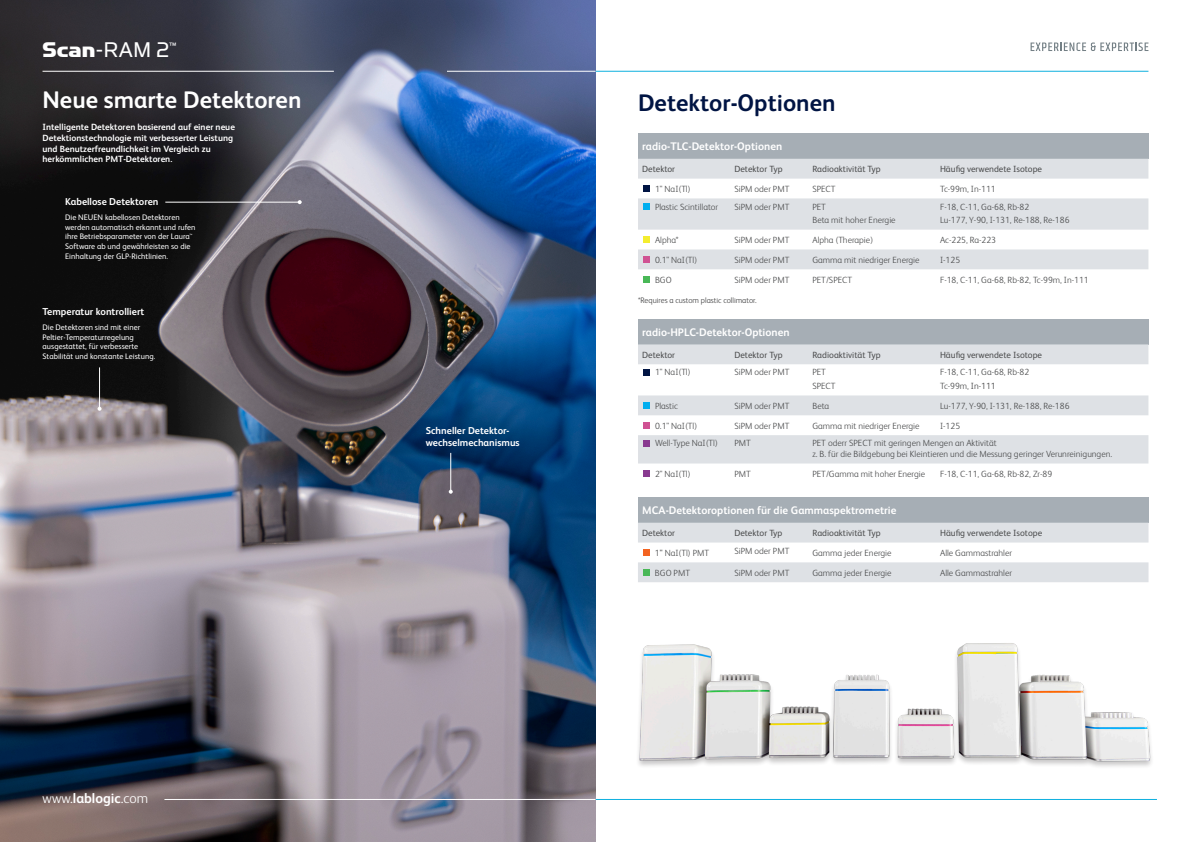
<style>
.page{position:relative;width:1191px;height:842px;background:#fff}
.page>*{position:absolute;margin:0;border:0;box-sizing:border-box;transform-origin:0 0}
.t1{font:700 24px "FS Albert Pro";color:#fff}
.t2{font:700 24px "FS Albert Pro";color:#001443}
.t3{font:24px "Simian Display Orangutan";color:#fff}
.t4{font:300 14px "FS Albert Pro";letter-spacing:.005em;color:#fff}
.t5{font:700 11px "FS Albert Pro";color:#fff}
.t6{font:10.5px "Simian Display Orangutan";color:#fff}
.t7{font:700 10px/12px "FS Albert Pro";color:#fff}
.t8{font:300 9px/10.8px "FS Albert Pro";color:#4b4c4d}
.t9{font:9px "FS Albert Pro";color:#4b4c4d}
.t10{font:700 9px/10.8px "FS Albert Pro";color:#fff}
.t11{font:8px/9.6px "FS Albert Pro";color:#fff}
.t12{font:300 8px "FS Albert Pro";color:#3e3e3f}
.s1{font-family:"Simian Display Chimpanzee"}
.s2{font-weight:700}
.s3{color:#3e3e3f}
.s4{font-weight:400}
</style>
<div class="page">
<img style="left:0;top:0;width:595px;height:842px">
<hr style="left:595px;top:71px;width:553px;height:1px;background:#0eb0df">
<hr style="left:595px;top:799px;width:562px;height:1px;background:#0eb0df">
<svg style="left:1030px;top:43px;width:118px;height:8px"></svg>
<hr style="left:165px;top:202px;width:135px;height:1px;background:#fff">
<svg style="left:298px;top:200px;width:4px;height:4px"></svg>
<div style="left:638px;top:133px;width:510px;height:26px;background:#a6aeb5"></div>
<svg style="left:638px;top:159px;width:510px;height:110px;fill:#dee1e5"></svg>
<div style="left:638px;top:497px;width:510px;height:26px;background:#a6aeb5"></div>
<img style="left:638px;top:643px;width:514px;height:124px">
<svg style="left:643px;top:186px;width:6px;height:6px"></svg>
<svg style="left:643px;top:237px;width:6px;height:6px"></svg>
<div style="left:643px;top:203px;width:6px;height:7px;background:#00aeef"></div>
<svg style="left:643px;top:257px;width:6px;height:6px"></svg>
<div style="left:643px;top:276px;width:6px;height:7px;background:#49b857"></div>
<div style="left:638px;top:319px;width:510px;height:25px;background:#a6aeb5"></div>
<svg style="left:638px;top:344px;width:510px;height:119px;fill:#dee1e5"></svg>
<svg style="left:643px;top:440px;width:6px;height:6px"></svg>
<div style="left:643px;top:470px;width:6px;height:7px;background:#893a90"></div>
<svg style="left:643px;top:370px;width:6px;height:6px"></svg>
<svg style="left:643px;top:403px;width:6px;height:6px"></svg>
<div style="left:643px;top:422px;width:6px;height:7px;background:#d05293"></div>
<hr style="left:43px;top:71px;width:291px;height:1px;background:#fff">
<hr style="left:164px;top:799px;width:431px;height:1px;background:#fff">
<hr style="left:447px;top:71px;width:148px;height:1px;background:#fff">
<svg style="left:638px;top:523px;width:510px;height:59px"></svg>
<hr style="left:99px;top:367px;width:1px;height:42px;background:#fff">
<svg style="left:98px;top:407px;width:4px;height:4px"></svg>
<hr style="left:450px;top:453px;width:1px;height:39px;background:#fff">
<svg style="left:449px;top:490px;width:4px;height:4px"></svg>
<p class="t3" style="left:43px;top:37px;width:128px"><span class="s1">Scan</span>-RAM 2</p>
<p class="t6" style="left:169px;top:40px;width:9px">™</p>
<p class="t1" style="left:43px;top:83px;width:260px">Neue smarte Detektoren</p>
<p class="t10" style="left:43px;top:121px;width:194px">Intelligente Detektoren basierend auf einer neue Detektionstechnologie mit verbesserter Leistung und Benutzerfreundlichkeit im Vergleich zu herkömmlichen PMT-Detektoren.</p>
<p class="t7" style="left:65px;top:195px;width:95px">Kabellose Detektoren</p>
<p class="t11" style="left:65px;top:212px;width:132px">Die NEUEN kabellosen Detektoren werden automatisch erkannt und rufen ihre Betriebsparameter von der Laura<sup>™ </sup>Software ab und gewährleisten so die Einhaltung der GLP-Richtlinien.</p>
<p class="t7" style="left:43px;top:305px;width:103px">Temperatur kontrolliert</p>
<p class="t11" style="left:43px;top:322px;width:114px">Die Detektoren sind mit einer<br>Peltier-Temperaturregelung ausgestattet, für verbesserte<br>Stabilität und konstante Leistung.</p>
<p class="t4" style="left:43px;top:788px;width:107px">www.<span class="s2">lablogic</span>.com</p>
<p class="t7" style="left:426px;top:424px;width:95px">Schneller Detektor&shy;wechselmechanismus</p>
<p class="t2" style="left:638px;top:85px;width:199px">Detektor-Optionen</p>
<p class="t5" style="left:642px;top:139px;width:141px">radio-TLC-Detektor-Optionen</p>
<p class="t9" style="left:642px;top:163px;width:34px">Detektor</p>
<p class="t9" style="left:734px;top:163px;width:50px">Detektor Typ</p>
<p class="t9" style="left:812px;top:163px;width:70px">Radioaktivität Typ</p>
<p class="t9" style="left:940px;top:163px;width:104px">Häufig verwendete Isotope</p>
<p class="t8" style="left:655px;top:183px;width:37px">1" NaI(Tl)</p>
<p class="t8" style="left:734px;top:183px;width:57px">SiPM oder PMT</p>
<p class="t8" style="left:812px;top:183px;width:25px">SPECT</p>
<p class="t8" style="left:940px;top:183px;width:57px">Tc-99m, In-111</p>
<p class="t8" style="left:655px;top:201px;width:65px">Plastic Scintillator</p>
<p class="t8" style="left:734px;top:201px;width:57px">SiPM oder PMT</p>
<p class="t8" style="left:812px;top:201px;width:15px">PET</p>
<p class="t8" style="left:812px;top:214px;width:85px">Beta mit hoher Energie</p>
<p class="t8" style="left:940px;top:201px;width:91px">F-18, C-11, Ga-68, Rb-82</p>
<p class="t8" style="left:940px;top:214px;width:131px">Lu-177, Y-90, I-131, Re-188, Re-186</p>
<p class="t8" style="left:655px;top:234px;width:25px">Alpha*</p>
<p class="t8" style="left:734px;top:234px;width:57px">SiPM oder PMT</p>
<p class="t8" style="left:812px;top:234px;width:62px">Alpha (Therapie)</p>
<p class="t8" style="left:940px;top:234px;width:58px">Ac-225, Ra-223</p>
<p class="t8" style="left:655px;top:254px;width:44px">0.1" NaI(Tl)</p>
<p class="t8" style="left:734px;top:254px;width:57px">SiPM oder PMT</p>
<p class="t8" style="left:812px;top:254px;width:109px">Gamma mit niedriger Energie</p>
<p class="t8" style="left:940px;top:254px;width:22px">I-125</p>
<p class="t8" style="left:655px;top:274px;width:18px">BGO</p>
<p class="t8" style="left:734px;top:274px;width:57px">SiPM oder PMT</p>
<p class="t8" style="left:812px;top:274px;width:41px">PET/SPECT</p>
<p class="t8" style="left:940px;top:274px;width:150px">F-18, C-11, Ga-68, Rb-82, Tc-99m, In-111</p>
<p class="t12" style="left:638px;top:294px;width:120px">*Requires a custom plastic collimator.</p>
<p class="t5" style="left:642px;top:324px;width:149px">radio-HPLC-Detektor-Optionen</p>
<p class="t9" style="left:642px;top:348px;width:34px">Detektor</p>
<p class="t9" style="left:734px;top:348px;width:50px">Detektor Typ</p>
<p class="t9" style="left:812px;top:348px;width:70px">Radioaktivität Typ</p>
<p class="t9" style="left:940px;top:348px;width:104px">Häufig verwendete Isotope</p>
<p class="t8" style="left:655px;top:366px;width:37px">1" NaI(Tl)</p>
<p class="t8" style="left:734px;top:366px;width:57px">SiPM oder PMT</p>
<p class="t8" style="left:812px;top:366px;width:15px">PET</p>
<p class="t8" style="left:812px;top:380px;width:25px">SPECT</p>
<p class="t8" style="left:940px;top:366px;width:91px">F-18, C-11, Ga-68, Rb-82</p>
<p class="t8" style="left:940px;top:380px;width:57px">Tc-99m, <span class="s3">In-111</span></p>
<p class="t8" style="left:655px;top:400px;width:24px">Plastic</p>
<p class="t8" style="left:734px;top:400px;width:57px">SiPM oder PMT</p>
<p class="t8" style="left:812px;top:400px;width:18px">Beta</p>
<p class="t8" style="left:940px;top:400px;width:131px">Lu-177, Y-90, I-131, Re-188, Re-186</p>
<p class="t8" style="left:655px;top:420px;width:44px">0.1" NaI(Tl)</p>
<p class="t8" style="left:734px;top:420px;width:57px">SiPM oder PMT</p>
<p class="t8" style="left:812px;top:420px;width:109px">Gamma mit niedriger Energie</p>
<p class="t8" style="left:940px;top:420px;width:22px">I-125</p>
<p class="t8" style="left:655px;top:437px;width:64px">Well-Type NaI(Tl)</p>
<p class="t8" style="left:734px;top:437px;width:18px">PMT</p>
<p class="t8" style="left:812px;top:437px;width:301px">PET oderr SPECT mit geringen Mengen an Aktivität<br>z. B. für die Bildgebung bei Kleintieren und die Messung geringer Verunreinigungen.</p>
<p class="t8" style="left:655px;top:468px;width:37px">2" NaI(Tl)</p>
<p class="t8" style="left:734px;top:468px;width:18px">PMT</p>
<p class="t8" style="left:812px;top:468px;width:114px">PET/Gamma mit hoher Energie</p>
<p class="t8" style="left:940px;top:468px;width:114px">F-18, C-11, Ga-68, Rb-82, Zr-89</p>
<p class="t5" style="left:642px;top:503px;width:256px">MCA-Detektoroptionen für die Gammaspektrometrie</p>
<p class="t9" style="left:642px;top:527px;width:34px">Detektor</p>
<p class="t9" style="left:734px;top:527px;width:50px">Detektor Typ</p>
<p class="t9" style="left:812px;top:527px;width:70px">Radioaktivität Typ</p>
<p class="t9" style="left:940px;top:527px;width:104px">Häufig verwendete Isotope</p>
<p class="t8" style="left:655px;top:547px;width:56px">1<span class="s4">"</span> NaI(Tl) PMT</p>
<p class="t8" style="left:734px;top:545px;width:57px">SiPM oder PMT</p>
<p class="t8" style="left:812px;top:547px;width:81px">Gamma jeder Energie</p>
<p class="t8" style="left:940px;top:547px;width:73px">Alle Gammastrahler</p>
<p class="t8" style="left:655px;top:567px;width:37px">BGO PMT</p>
<p class="t8" style="left:734px;top:567px;width:57px">SiPM oder PMT</p>
<p class="t8" style="left:812px;top:567px;width:81px">Gamma jeder Energie</p>
<p class="t8" style="left:940px;top:567px;width:73px">Alle Gammastrahler</p>
</div>
